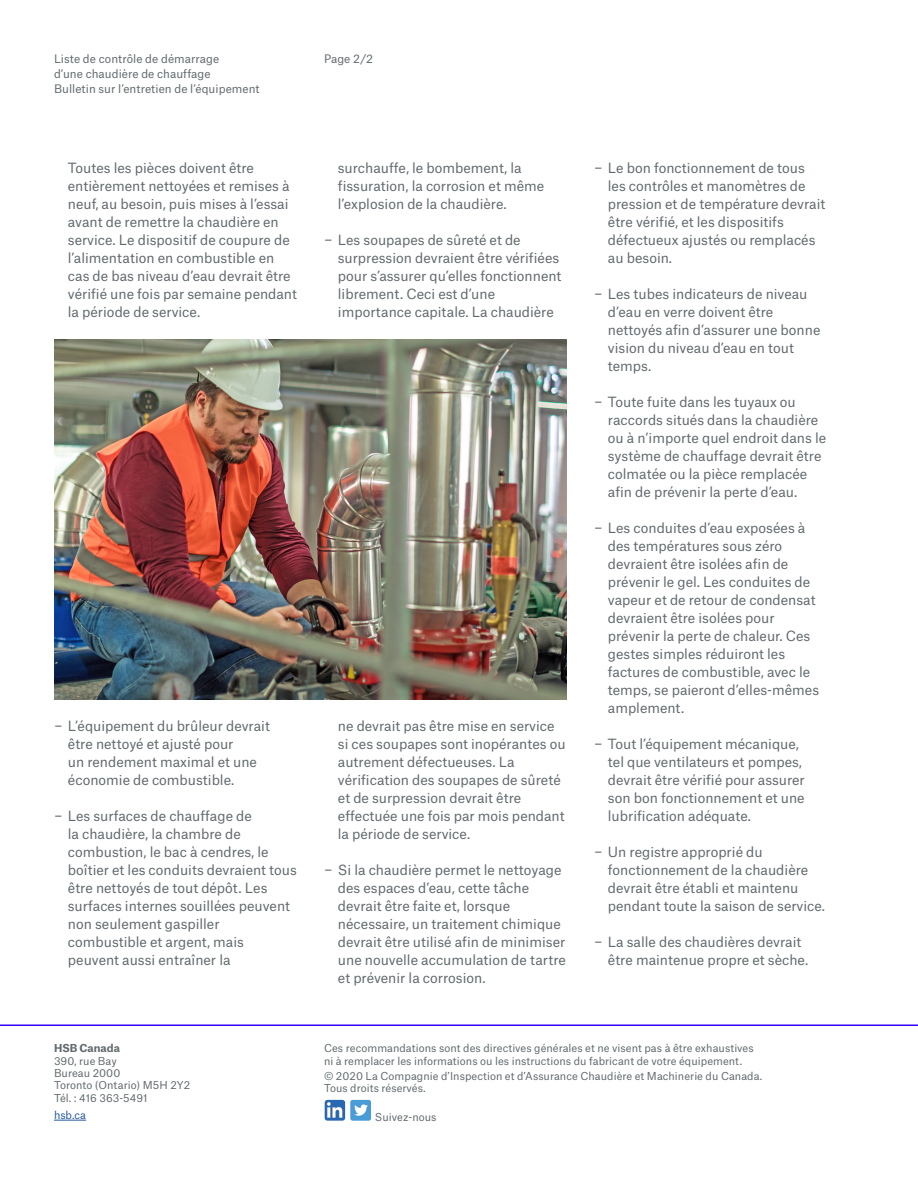
<style>
.page{position:relative;width:918px;height:1188px;background:#fff}
.page>*{position:absolute;margin:0;border:0;box-sizing:border-box;transform-origin:0 0}
.t1{font:13.5px/18px "Munich Re";color:#616a6e}
.t2{font:11.25px/15px "Munich Re";letter-spacing:.005em;color:#616a6e}
.t3{font:10.5px/12.5px "Munich Re";letter-spacing:.005em;color:#616a6e}
.t4{font:700 10.5px "Munich Re";letter-spacing:.005em;color:#616a6e}
.t5{font:10.5px "Munich Re";color:#245a9c}
</style>
<div class="page">
<hr style="left:54px;top:1120px;width:32px;height:1px;background:#245a9c">
<img style="left:325px;top:1100px;width:20px;height:21px">
<img style="left:350px;top:1100px;width:21px;height:21px">
<hr style="left:0;top:1024px;width:918px;height:2px;background:#3300fb">
<img style="left:54px;top:339px;width:513px;height:360px">
<p class="t2" style="left:54px;top:50px;width:207px">Liste de contrôle de démarrage<br>d’une chaudière de chauffage<br>Bulletin sur l’entretien de l’équipement</p>
<p class="t1" style="left:68px;top:157px;width:231px">Toutes les pièces doivent être entièrement nettoyées et remises à neuf, au besoin, puis mises à l’essai avant de remettre la chaudière en service. Le dispositif de coupure de l’alimentation en combustible en cas de bas niveau d’eau devrait être vérifié une fois par semaine pendant la période de service.</p>
<p class="t1" style="left:68px;top:715px;width:204px;text-indent:-14px">− L’équipement du brûleur devrait être nettoyé et ajusté pour<br>un rendement maximal et une économie de combustible.</p>
<p class="t1" style="left:68px;top:805px;width:231px;text-indent:-14px">− Les surfaces de chauffage de<br>la chaudière, la chambre de combustion, le bac à cendres, le boîtier et les conduits devraient tous être nettoyés de tout dépôt. Les surfaces internes souillées peuvent non seulement gaspiller combustible et argent, mais peuvent aussi entraîner la</p>
<p class="t4" style="left:54px;top:1040px;width:68px">HSB Canada</p>
<p class="t3" style="left:54px;top:1053px;width:138px">390, rue Bay<br>Bureau 2000<br>Toronto (Ontario) M5H 2Y2<br>Tél. : 416 363-5491</p>
<p class="t5" style="left:54px;top:1107px;width:34px">hsb.ca</p>
<p class="t2" style="left:324px;top:50px;width:51px">Page 2/2</p>
<p class="t1" style="left:338px;top:157px;width:208px">surchauffe, le bombement, la fissuration, la corrosion et même l’explosion de la chaudière.</p>
<p class="t1" style="left:338px;top:229px;width:225px;text-indent:-14px">− Les soupapes de sûreté et de surpression devraient être vérifiées pour s’assurer qu’elles fonctionnent librement. Ceci est d’une importance capitale. La chaudière</p>
<p class="t1" style="left:338px;top:715px;width:229px">ne devrait pas être mise en service si ces soupapes sont inopérantes ou autrement défectueuses. La vérification des soupapes de sûreté et de surpression devrait être effectuée une fois par mois pendant la période de service.</p>
<p class="t1" style="left:338px;top:859px;width:230px;text-indent:-14px">− Si la chaudière permet le nettoyage des espaces d’eau, cette tâche devrait être faite et, lorsque nécessaire, un traitement chimique devrait être utilisé afin de minimiser une nouvelle accumulation de tartre et prévenir la corrosion.</p>
<p class="t1" style="left:608px;top:157px;width:219px;text-indent:-14px">− Le bon fonctionnement de tous les contrôles et manomètres de pression et de température devrait être vérifié, et les dispositifs défectueux ajustés ou remplacés au besoin.</p>
<p class="t1" style="left:608px;top:283px;width:214px;text-indent:-14px">− Les tubes indicateurs de niveau d’eau en verre doivent être nettoyés afin d’assurer une bonne vision du niveau d’eau en tout temps.</p>
<p class="t1" style="left:608px;top:391px;width:220px;text-indent:-14px">− Toute fuite dans les tuyaux ou raccords situés dans la chaudière ou à n’importe quel endroit dans le système de chauffage devrait être colmatée ou la pièce remplacée afin de prévenir la perte d’eau.</p>
<p class="t1" style="left:608px;top:517px;width:213px;text-indent:-14px">− Les conduites d’eau exposées à des températures sous zéro devraient être isolées afin de prévenir le gel. Les conduites de vapeur et de retour de condensat devraient être isolées pour prévenir la perte de chaleur. Ces gestes simples réduiront les factures de combustible, avec le temps, se paieront d’elles-mêmes amplement.</p>
<p class="t1" style="left:608px;top:733px;width:198px;text-indent:-14px">− Tout l’équipement mécanique, tel que ventilateurs et pompes, devrait être vérifié pour assurer son bon fonctionnement et une lubrification adéquate.</p>
<p class="t1" style="left:608px;top:841px;width:219px;text-indent:-14px">− Un registre approprié du fonctionnement de la chaudière devrait être établi et maintenu pendant toute la saison de service.</p>
<p class="t1" style="left:608px;top:931px;width:202px;text-indent:-14px">− La salle des chaudières devrait être maintenue propre et sèche.</p>
<p class="t3" style="left:324px;top:1041px;width:431px">Ces recommandations sont des directives générales et ne visent pas à être exhaustives ni à remplacer les informations ou les instructions du fabricant de votre équipement.</p>
<p class="t3" style="left:324px;top:1069px;width:440px">© 2020 La Compagnie d’Inspection et d’Assurance Chaudière et Machinerie du Canada.<br>Tous droits réservés.</p>
<p class="t3" style="left:375px;top:1109px;width:63px">Suivez-nous</p>
</div>
